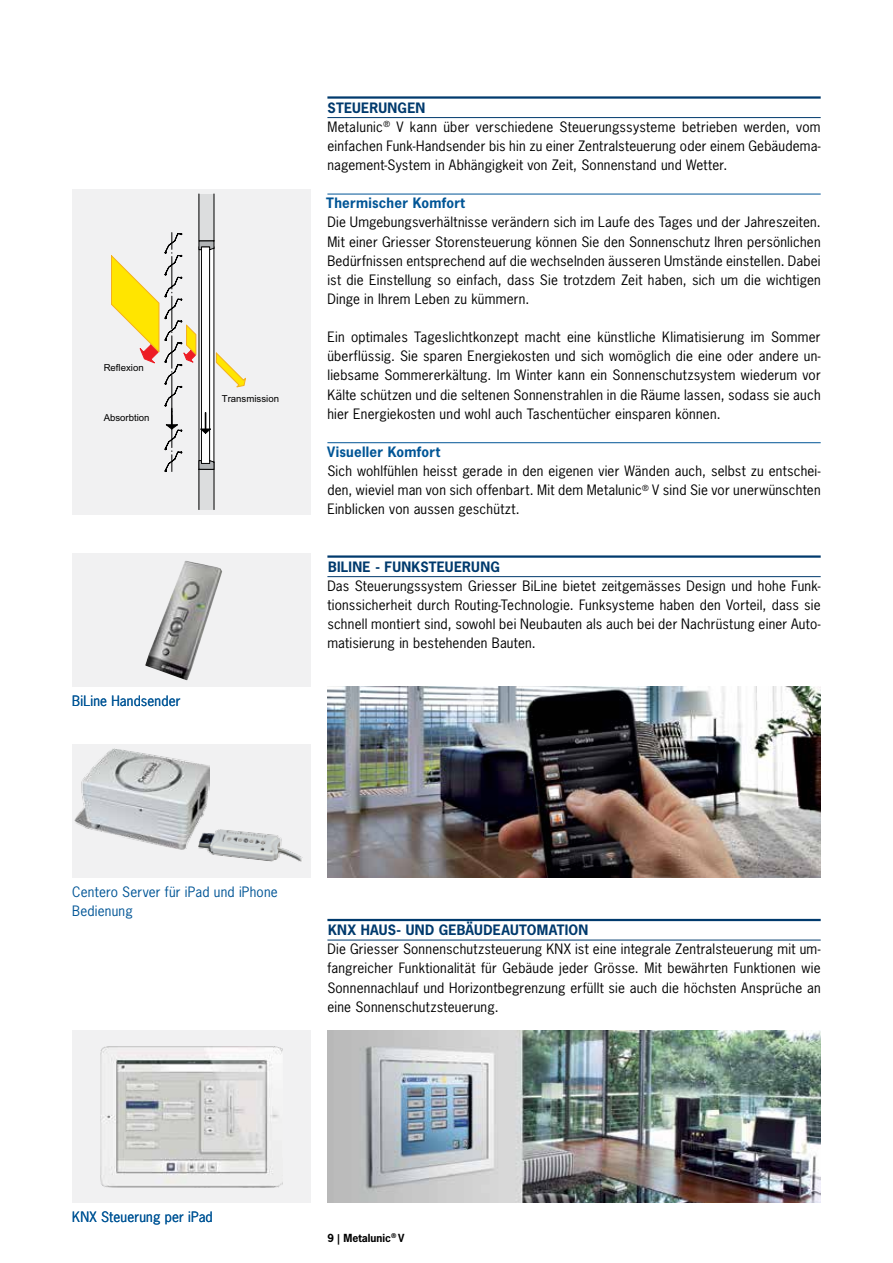
<style>
.page{position:relative;width:893px;height:1263px;background:#fff}
.page>*{position:absolute;margin:0;border:0;box-sizing:border-box;transform-origin:0 0}
.t1{font:13.5px/19.2px "News Gothic";letter-spacing:.015em;color:#000;text-align:justify}
.t2{font:13.5px/19.2px "News Gothic";letter-spacing:.015em;color:#005596}
.t3{font:700 13.5px "News Gothic";letter-spacing:.02em;color:#003a6d}
.t4{font:700 13.5px "News Gothic";letter-spacing:.02em;color:#005596}
.t5{font:700 10.5px "News Gothic";color:#000}
.t6{font:9.6px "Arial";color:#000}
.s1{font-weight:700;color:#003a6d}
</style>
<div class="page">
<div style="left:72px;top:553px;width:238px;height:133px;background:#f1f1f2"></div>
<img style="left:145px;top:561px;width:77px;height:119px">
<div style="left:72px;top:189px;width:238px;height:325px;background:#f1f1f2"></div>
<div style="left:199px;top:469px;width:15px;height:41px;background:#dcddde"></div>
<hr style="left:214px;top:469px;width:1px;height:41px;background:#000">
<hr style="left:199px;top:469px;width:1px;height:41px;background:#000">
<svg style="left:111px;top:194px;width:135px;height:288px"></svg>
<div style="left:72px;top:744px;width:238px;height:134px;background:#f1f1f2"></div>
<img style="left:74px;top:748px;width:136px;height:102px">
<img style="left:198px;top:829px;width:105px;height:33px">
<img style="left:327px;top:686px;width:494px;height:192px">
<img style="left:327px;top:1031px;width:494px;height:172px">
<div style="left:72px;top:1031px;width:238px;height:172px;background:#f1f1f2"></div>
<img style="left:100px;top:1046px;width:182px;height:142px">
<hr style="left:327px;top:96px;width:494px;height:3px;background:#003a6d">
<hr style="left:327px;top:117px;width:494px;height:1px;background:#003a6d">
<hr style="left:327px;top:194px;width:494px;height:1px;background:#005596">
<hr style="left:327px;top:442px;width:494px;height:1px;background:#005596">
<hr style="left:327px;top:555px;width:494px;height:3px;background:#003a6d">
<hr style="left:327px;top:576px;width:494px;height:1px;background:#003a6d">
<hr style="left:327px;top:919px;width:494px;height:2px;background:#003a6d">
<hr style="left:327px;top:940px;width:494px;height:1px;background:#003a6d">
<p class="t6" style="left:104px;top:361px;width:42px">Reflexion</p>
<p class="t6" style="left:104px;top:411px;width:47px">Absorbtion</p>
<p class="t6" style="left:222px;top:392px;width:59px">Transmission</p>
<p class="t2" style="left:72px;top:691px;width:110px">BiLine Handsender</p>
<p class="t1" style="left:327px;top:98px;width:495px;text-align:left"><span class="s1">STEUERUNGEN<br></span>Metalunic<sup>®</sup> V kann über verschiedene Steuerungssysteme betrieben werden, vom einfachen Funk-Handsender bis hin zu einer Zentralsteuerung oder einem Gebäudema&shy;nagement-System in Abhängigkeit von Zeit, Sonnenstand und Wetter.</p>
<p class="t4" style="left:326px;top:194px;width:140px">Thermischer Komfort</p>
<p class="t1" style="left:327px;top:213px;width:495px">Die Umgebungsverhältnisse verändern sich im Laufe des Tages und der Jahreszeiten.<br>Mit einer Griesser Storensteuerung können Sie den Sonnenschutz Ihren persönlichen Bedürfnissen entsprechend auf die wechselnden äusseren Umstände einstellen. Dabei ist die Einstellung so einfach, dass Sie trotzdem Zeit haben, sich um die wichtigen Dinge in Ihrem Leben zu kümmern.</p>
<p class="t1" style="left:327px;top:327px;width:495px">Ein optimales Tageslichtkonzept macht eine künstliche Klimatisierung im Sommer überflüssig. Sie sparen Energiekosten und sich womöglich die eine oder andere un&shy;liebsame Sommererkältung. Im Winter kann ein Sonnenschutzsystem wiederum vor Kälte schützen und die seltenen Sonnenstrahlen in die Räume lassen, sodass sie auch hier Energiekosten und wohl auch Taschentücher einsparen können.</p>
<p class="t4" style="left:327px;top:443px;width:114px">Visueller Komfort</p>
<p class="t1" style="left:327px;top:461px;width:495px">Sich wohlfühlen heisst gerade in den eigenen vier Wänden auch, selbst zu entschei&shy;den, wieviel man von sich offenbart. Mit dem Metalunic<sup>®</sup> V sind Sie vor unerwünschten Einblicken von aussen geschützt.</p>
<p class="t3" style="left:328px;top:558px;width:173px">BILINE - FUNKSTEUERUNG</p>
<p class="t1" style="left:327px;top:576px;width:495px">Das Steuerungssystem Griesser BiLine bietet zeitgemässes Design und hohe Funk&shy;tionssicherheit durch Routing-Technologie. Funksysteme haben den Vorteil, dass sie schnell montiert sind, sowohl bei Neubauten als auch bei der Nachrüstung einer Auto&shy;matisierung in bestehenden Bauten.</p>
<p class="t2" style="left:72px;top:882px;width:207px">Centero Server für iPad und iPhone<br>Bedienung</p>
<p class="t3" style="left:328px;top:921px;width:262px">KNX HAUS- UND GEBÄUDEAUTOMATION</p>
<p class="t1" style="left:327px;top:939px;width:495px">Die Griesser Sonnenschutzsteuerung KNX ist eine integrale Zentralsteuerung mit um&shy;fangreicher Funktionalität für Gebäude jeder Grösse. Mit bewährten Funktionen wie Sonnennachlauf und Horizontbegrenzung erfüllt sie auch die höchsten Ansprüche an eine Sonnenschutzsteuerung.</p>
<p class="t2" style="left:72px;top:1207px;width:142px">KNX Steuerung per iPad</p>
<p class="t5" style="left:327px;top:1231px;width:79px">9 | Metalunic<sup>®</sup> V</p>
</div>
